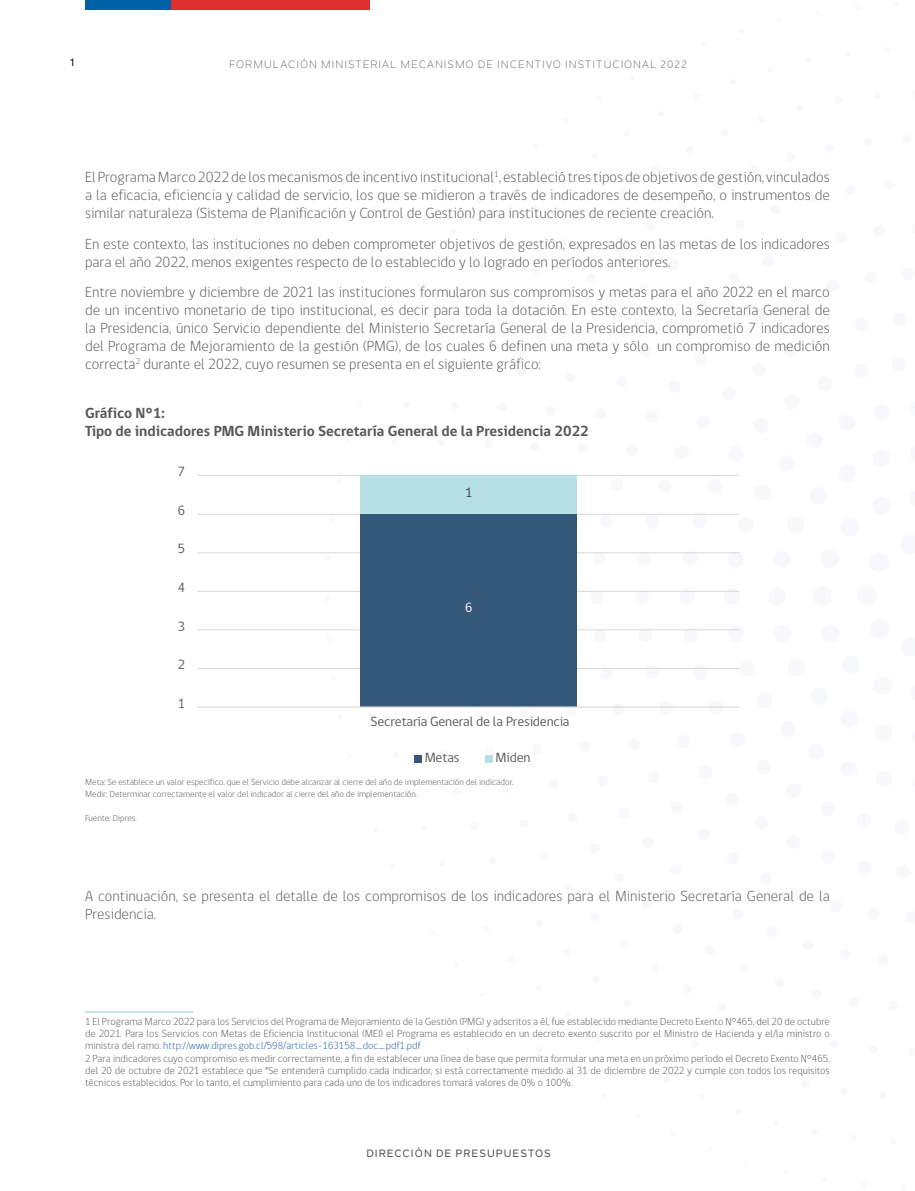
<style>
.page{position:relative;width:915px;height:1191px;background:#fff}
.page>*{position:absolute;margin:0;border:0;box-sizing:border-box;transform-origin:0 0}
.t1{font:300 15px/18px "gob CL";color:#575756;text-align:justify}
.t2{font:700 15px/18px "gob CL";color:#575756}
.t3{font:13.65px "gob CL";letter-spacing:-.01em;color:#595959}
.t4{font:13.65px "gob CL";color:#fff}
.t5{font:13.65px "gob CL";color:#404040}
.t6{font:300 10.5px/12.1px "gob CL";color:#575756}
.t7{font:10.5px "Nolan Next";letter-spacing:.1em;color:#575756}
.t8{font:500 10.5px "Nolan Next";letter-spacing:.1em;color:#575756}
.t9{font:500 10.5px "Nolan Next";color:#000}
.t10{font:300 9px/12px "gob CL";color:#575756}
.s1{color:#275b9b}
</style>
<div class="page">
<div style="left:85px;top:0;width:86px;height:10px;background:#0061a6"></div>
<div style="left:171px;top:0;width:198px;height:10px;background:#de2e2e"></div>
<hr style="left:197px;top:668px;width:542px;height:1px;background:#d9d9d9">
<hr style="left:197px;top:629px;width:542px;height:1px;background:#d9d9d9">
<hr style="left:197px;top:591px;width:542px;height:1px;background:#d9d9d9">
<hr style="left:197px;top:552px;width:542px;height:1px;background:#d9d9d9">
<hr style="left:197px;top:514px;width:542px;height:1px;background:#d9d9d9">
<hr style="left:197px;top:475px;width:542px;height:1px;background:#d9d9d9">
<div style="left:360px;top:514px;width:217px;height:193px;background:#355878"></div>
<div style="left:360px;top:475px;width:217px;height:39px;background:#b7dfe6"></div>
<hr style="left:197px;top:706px;width:542px;height:1px;background:#d9d9d9">
<div style="left:414px;top:755px;width:7px;height:7px;background:#355878"></div>
<div style="left:485px;top:755px;width:7px;height:7px;background:#b7dfe6"></div>
<hr style="left:85px;top:1011px;width:108px;height:1px;background:#b4dee6">
<p class="t9" style="left:70px;top:56px;width:6px">1</p>
<p class="t7" style="left:229px;top:58px;width:459px">FORMULACIÓN MINISTERIAL MECANISMO DE INCENTIVO INSTITUCIONAL 2022</p>
<p class="t1" style="left:85px;top:168px;width:746px">El Programa Marco 2022 de los mecanismos de incentivo institucional<sup>1</sup>, estableció tres tipos de objetivos de gestión, vinculados a la eficacia, eficiencia y calidad de servicio, los que se midieron a través de indicadores de desempeño, o instrumentos de similar naturaleza (Sistema de Planificación y Control de Gestión) para instituciones de reciente creación.</p>
<p class="t1" style="left:85px;top:235px;width:746px">En este contexto, las instituciones no deben comprometer objetivos de gestión, expresados en las metas de los indicadores para el año 2022, menos exigentes respecto de lo establecido y lo logrado en períodos anteriores.</p>
<p class="t1" style="left:85px;top:284px;width:746px">Entre noviembre y diciembre de 2021 las instituciones formularon sus compromisos y metas para el año 2022 en el marco de un incentivo monetario de tipo institucional, es decir para toda la dotación. En este contexto, la Secretaría General de la Presidencia, único Servicio dependiente del Ministerio Secretaría General de la Presidencia, comprometió 7 indicadores del Programa de Mejoramiento de la gestión (PMG), de los cuales 6 definen una meta y sólo un compromiso de medición correcta<sup>2</sup> durante el 2022, cuyo resumen se presenta en el siguiente gráfico:</p>
<p class="t2" style="left:85px;top:404px;width:505px">Gráfico N°1:<br>Tipo de indicadores PMG Ministerio Secretaría General de la Presidencia 2022</p>
<p class="t3" style="left:178px;top:462px;width:9px">7</p>
<p class="t3" style="left:178px;top:501px;width:9px">6</p>
<p class="t3" style="left:178px;top:539px;width:9px">5</p>
<p class="t3" style="left:178px;top:578px;width:9px">4</p>
<p class="t3" style="left:178px;top:617px;width:9px">3</p>
<p class="t3" style="left:178px;top:655px;width:9px">2</p>
<p class="t3" style="left:178px;top:694px;width:9px">1</p>
<p class="t5" style="left:465px;top:483px;width:9px">1</p>
<p class="t4" style="left:465px;top:598px;width:9px">6</p>
<p class="t3" style="left:370px;top:712px;width:200px">Secretaría General de la Presidencia</p>
<p class="t3" style="left:424px;top:748px;width:36px">Metas</p>
<p class="t3" style="left:495px;top:748px;width:36px">Miden</p>
<p class="t10" style="left:85px;top:776px;width:430px">Meta: Se establece un valor específico, que el Servicio debe alcanzar al cierre del año de implementación del indicador.<br>Medir: Determinar correctamente el valor del indicador al cierre del año de implementación.</p>
<p class="t10" style="left:85px;top:812px;width:53px">Fuente: Dipres.</p>
<p class="t1" style="left:85px;top:887px;width:746px">A continuación, se presenta el detalle de los compromisos de los indicadores para el Ministerio Secretaría General de la<br>Presidencia.</p>
<p class="t6" style="left:85px;top:1015px;width:746px">1 El Programa Marco 2022 para los Servicios del Programa de Mejoramiento de la Gestión (PMG) y adscritos a él, fue establecido mediante Decreto Exento N°465, del 20 de octubre de 2021. Para los Servicios con Metas de Eficiencia Institucional (MEI) el Programa es establecido en un decreto exento suscrito por el Ministro de Hacienda y el/la ministro o ministra del ramo. <span class="s1">http://www.dipres.gob.cl/598/articles-163158_doc_pdf1.pdf<br></span>2 Para indicadores cuyo compromiso es medir correctamente, a fin de establecer una línea de base que permita formular una meta en un próximo período el Decreto Exento N°465, del 20 de octubre de 2021 establece que “Se entenderá cumplido cada indicador, si está correctamente medido al 31 de diciembre de 2022 y cumple con todos los requisitos técnicos establecidos. Por lo tanto, el cumplimiento para cada uno de los indicadores tomará valores de 0% o 100%.</p>
<p class="t8" style="left:366px;top:1147px;width:186px">DIRECCIÓN DE PRESUPUESTOS</p>
</div>
